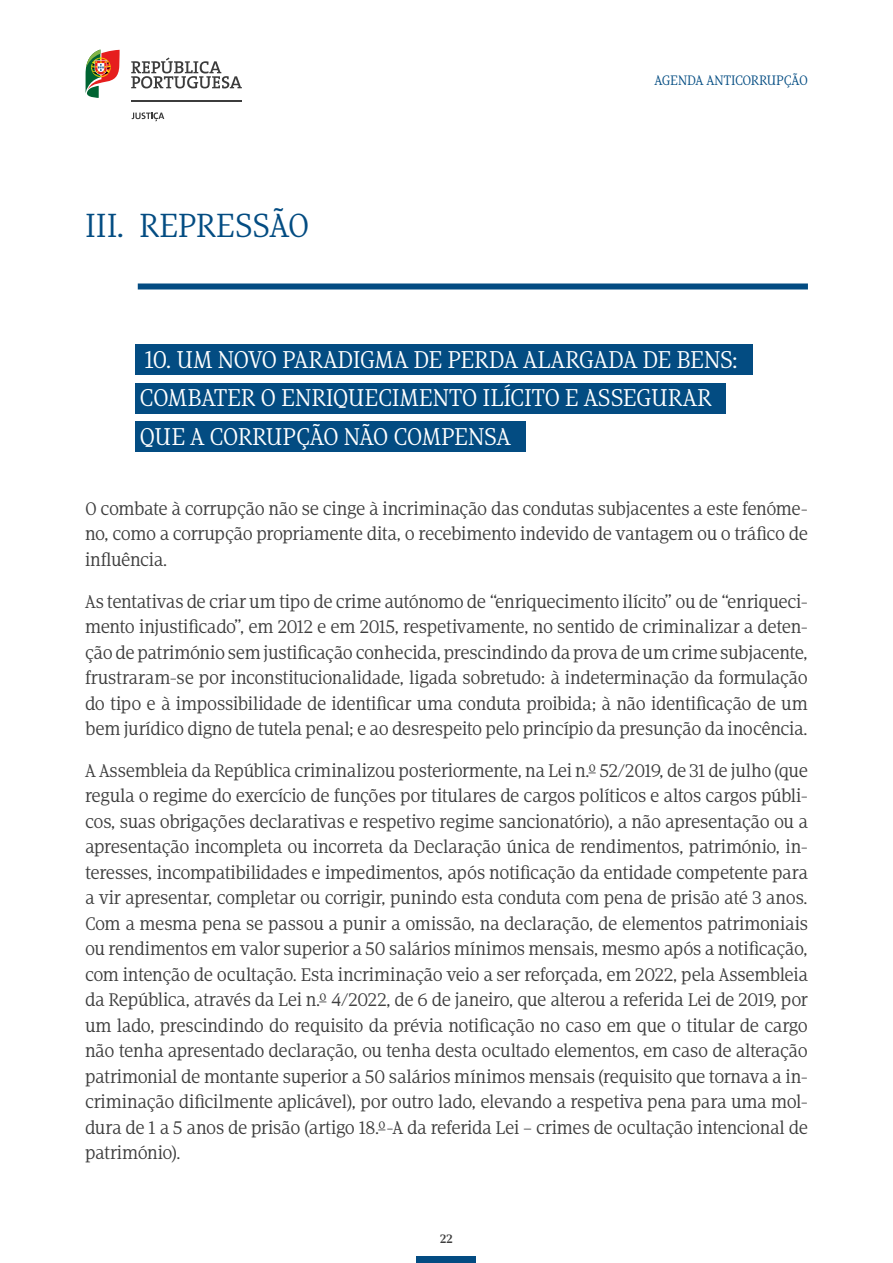
<style>
.page{position:relative;width:893px;height:1263px;background:#fff}
.page>*{position:absolute;margin:0;border:0;box-sizing:border-box;transform-origin:0 0}
.Heading_1{font:300 33px "Portuguesa Serif";letter-spacing:-.01em;color:#034c82}
.Heading_1-2{font:300 24px "Portuguesa Serif";letter-spacing:-.02em;color:#fff}
.t1{font:300 18px/25.5px "Portuguesa Serif";letter-spacing:-.02em;color:#3d3d3d;text-align:justify}
.t2{font:300 13.5px "Portuguesa Logo";letter-spacing:-.02em;color:#034c82}
.t3{font:500 12px "Portuguesa Serif";color:#3d3d3d}
</style>
<div class="page">
<div style="left:417px;top:1256px;width:59px;height:7px;background:#034c82"></div>
<svg style="left:132px;top:112px;width:32px;height:9px"></svg>
<hr style="left:131px;top:100px;width:111px;height:2px;background:#3c3c3c">
<svg style="left:86px;top:50px;width:34px;height:48px"></svg>
<svg style="left:131px;top:57px;width:111px;height:31px"></svg>
<div style="left:135px;top:421px;width:391px;height:31px;background:#034c82"></div>
<div style="left:135px;top:383px;width:591px;height:30px;background:#034c82"></div>
<div style="left:135px;top:344px;width:618px;height:31px;background:#034c82"></div>
<div style="left:138px;top:283px;width:670px;height:6px;background:#034c82"></div>
<p class="Heading_1" style="left:85px;top:201px;width:226px">III. REPRESSÃO</p>
<p class="t2" style="left:654px;top:71px;width:155px">AGENDA ANTICORRUPÇÃO</p>
<p class="Heading_1-2" style="left:144px;top:342px;width:595px">10. UM NOVO PARADIGMA DE PERDA ALARGADA DE BENS:</p>
<p class="Heading_1-2" style="left:140px;top:380px;width:574px">COMBATER O ENRIQUECIMENTO ILÍCITO E ASSEGURAR</p>
<p class="Heading_1-2" style="left:140px;top:418px;width:373px">QUE A CORRUPÇÃO NÃO COMPENSA</p>
<p class="t1" style="left:85px;top:494px;width:724px">O combate à corrupção não se cinge à incriminação das condutas subjacentes a este fenóme&shy;no, como a corrupção propriamente dita, o recebimento indevido de vantagem ou o tráfico de influência.</p>
<p class="t1" style="left:85px;top:587px;width:724px">As tentativas de criar um tipo de crime autónomo de “enriquecimento ilícito” ou de “enriqueci&shy;mento injustificado”, em 2012 e em 2015, respetivamente, no sentido de criminalizar a deten&shy;ção de património sem justificação conhecida, prescindindo da prova de um crime subjacente, frustraram-se por inconstitucionalidade, ligada sobretudo: à indeterminação da formulação do tipo e à impossibilidade de identificar uma conduta proibida; à não identificação de um bem jurídico digno de tutela penal; e ao desrespeito pelo princípio da presunção da inocência.</p>
<p class="t1" style="left:85px;top:756px;width:724px">A Assembleia da República criminalizou posteriormente, na Lei n.º 52/2019, de 31 de julho (que regula o regime do exercício de funções por titulares de cargos políticos e altos cargos públi&shy;cos, suas obrigações declarativas e respetivo regime sancionatório), a não apresentação ou a apresentação incompleta ou incorreta da Declaração única de rendimentos, património, in&shy;teresses, incompatibilidades e impedimentos, após notificação da entidade competente para a vir apresentar, completar ou corrigir, punindo esta conduta com pena de prisão até 3 anos.<br>Com a mesma pena se passou a punir a omissão, na declaração, de elementos patrimoniais ou rendimentos em valor superior a 50 salários mínimos mensais, mesmo após a notificação, com intenção de ocultação. Esta incriminação veio a ser reforçada, em 2022, pela Assembleia da República, através da Lei n.º 4/2022, de 6 de janeiro, que alterou a referida Lei de 2019, por um lado, prescindindo do requisito da prévia notificação no caso em que o titular de cargo não tenha apresentado declaração, ou tenha desta ocultado elementos, em caso de alteração patrimonial de montante superior a 50 salários mínimos mensais (requisito que tornava a in&shy;criminação dificilmente aplicável), por outro lado, elevando a respetiva pena para uma mol&shy;dura de 1 a 5 anos de prisão (artigo 18.º-A da referida Lei – crimes de ocultação intencional de património).</p>
<p class="t3" style="left:440px;top:1230px;width:14px">22</p>
</div>
